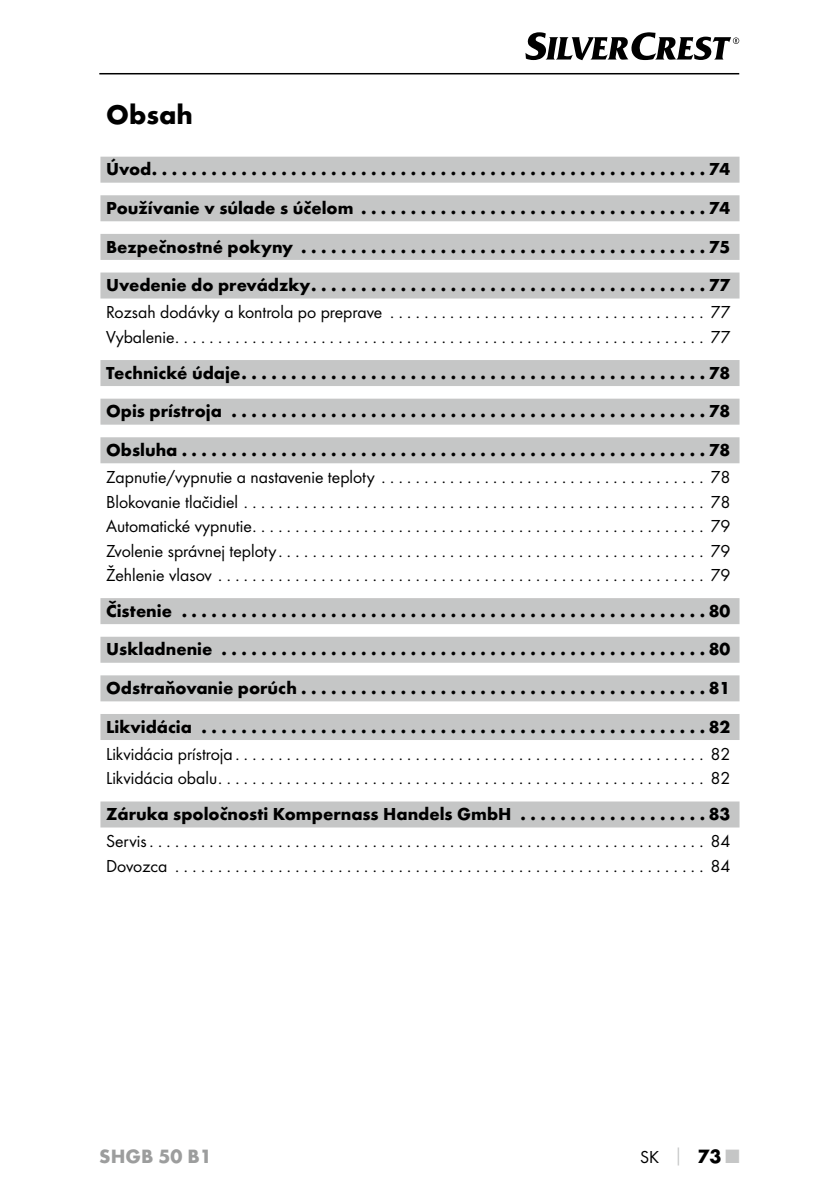
<style>
.page{position:relative;width:840px;height:1191px;background:#fff}
.page>*{position:absolute;margin:0;border:0;box-sizing:border-box;transform-origin:0 0}
.t1{font:700 28px "Futura";color:#000}
.t2{font:700 20px "Futura";color:#9c9d9d}
.t3{font:18px/24.4px "Futura Boo";color:#000}
.t4{font:700 18px/38.6px "Futura";color:#000;text-align:justify}
.s1{font-family:"Futura";font-weight:700;color:#c5c6c6}
.s2{font-family:"Futura";font-weight:700;font-size:20px}
.s3{font-family:"Futura";font-weight:700;font-size:20px;color:#c5c6c6}
</style>
<div class="page">
<hr style="left:99px;top:73px;width:639px;height:1px;background:#000">
<svg style="left:525px;top:32px;width:213px;height:28px"></svg>
<div style="left:100px;top:157px;width:639px;height:26px;background:#c5c6c6"></div>
<div style="left:100px;top:195px;width:639px;height:26px;background:#c5c6c6"></div>
<div style="left:100px;top:234px;width:639px;height:26px;background:#c5c6c6"></div>
<div style="left:100px;top:272px;width:639px;height:26px;background:#c5c6c6"></div>
<div style="left:100px;top:360px;width:639px;height:26px;background:#c5c6c6"></div>
<div style="left:100px;top:399px;width:639px;height:26px;background:#c5c6c6"></div>
<div style="left:100px;top:437px;width:639px;height:26px;background:#c5c6c6"></div>
<div style="left:100px;top:598px;width:639px;height:26px;background:#c5c6c6"></div>
<div style="left:100px;top:637px;width:639px;height:26px;background:#c5c6c6"></div>
<div style="left:100px;top:675px;width:639px;height:26px;background:#c5c6c6"></div>
<div style="left:100px;top:714px;width:639px;height:26px;background:#c5c6c6"></div>
<div style="left:100px;top:801px;width:639px;height:26px;background:#c5c6c6"></div>
<h1 class="t1" style="left:106px;top:97px;width:88px">Obsah</h1>
<p class="t4" style="left:106px;top:150px;width:625px">Úvod . . . . . . . . . . . . . . . . . . . . . . . . . . . . . . . . . . . . . . . . . . . . . . . . . . . . . . . 74<br>Používanie v súlade s účelom . . . . . . . . . . . . . . . . . . . . . . . . . . . . . . . . . . 74<br>Bezpečnostné pokyny . . . . . . . . . . . . . . . . . . . . . . . . . . . . . . . . . . . . . . . . 75<br>Uvedenie do prevádzky . . . . . . . . . . . . . . . . . . . . . . . . . . . . . . . . . . . . . . . 77</p>
<p class="t3" style="left:106px;top:300px;width:625px">Rozsah dodávky a kontrola po preprave . . . . . . . . . . . . . . . . . . . . . . . . . . . . . . . . . . . . . 77<br>Vybalenie . . . . . . . . . . . . . . . . . . . . . . . . . . . . . . . . . . . . . . . . . . . . . . . . . . . . . . . . . . . . . . 77</p>
<p class="t4" style="left:106px;top:353px;width:625px">Technické údaje . . . . . . . . . . . . . . . . . . . . . . . . . . . . . . . . . . . . . . . . . . . . . . 78<br>Opis prístroja . . . . . . . . . . . . . . . . . . . . . . . . . . . . . . . . . . . . . . . . . . . . . . . 78<br>Obsluha . . . . . . . . . . . . . . . . . . . . . . . . . . . . . . . . . . . . . . . . . . . . . . . . . . . . 78</p>
<p class="t3" style="left:106px;top:465px;width:625px;text-align:justify">Zapnutie/vypnutie a nastavenie teploty . . . . . . . . . . . . . . . . . . . . . . . . . . . . . . . . . . . . . . 78<br>Blokovanie tlačidiel . . . . . . . . . . . . . . . . . . . . . . . . . . . . . . . . . . . . . . . . . . . . . . . . . . . . . . 78<br>Automatické vypnutie . . . . . . . . . . . . . . . . . . . . . . . . . . . . . . . . . . . . . . . . . . . . . . . . . . . . . 79<br>Zvolenie správnej teploty . . . . . . . . . . . . . . . . . . . . . . . . . . . . . . . . . . . . . . . . . . . . . . . . . . 79<br>Žehlenie vlasov . . . . . . . . . . . . . . . . . . . . . . . . . . . . . . . . . . . . . . . . . . . . . . . . . . . . . . . . . 79</p>
<p class="t4" style="left:106px;top:591px;width:625px">Čistenie . . . . . . . . . . . . . . . . . . . . . . . . . . . . . . . . . . . . . . . . . . . . . . . . . . . . 80<br>Uskladnenie . . . . . . . . . . . . . . . . . . . . . . . . . . . . . . . . . . . . . . . . . . . . . . . . 80<br>Odstraňovanie porúch . . . . . . . . . . . . . . . . . . . . . . . . . . . . . . . . . . . . . . . . 81<br>Likvidácia . . . . . . . . . . . . . . . . . . . . . . . . . . . . . . . . . . . . . . . . . . . . . . . . . . 82</p>
<p class="t3" style="left:106px;top:741px;width:625px">Likvidácia prístroja . . . . . . . . . . . . . . . . . . . . . . . . . . . . . . . . . . . . . . . . . . . . . . . . . . . . . . . 82<br>Likvidácia obalu . . . . . . . . . . . . . . . . . . . . . . . . . . . . . . . . . . . . . . . . . . . . . . . . . . . . . . . . . 82</p>
<p class="t4" style="left:106px;top:794px;width:625px">Záruka spoločnosti Kompernass -Handels -GmbH . . . . . . . . . . . . . . . . . . 83</p>
<p class="t3" style="left:106px;top:829px;width:625px">Servis . . . . . . . . . . . . . . . . . . . . . . . . . . . . . . . . . . . . . . . . . . . . . . . . . . . . . . . . . . . . . . . . . 84<br>Dovozca . . . . . . . . . . . . . . . . . . . . . . . . . . . . . . . . . . . . . . . . . . . . . . . . . . . . . . . . . . . . . . 84</p>
<p class="t2" style="left:99px;top:1143px;width:114px">SHGB 50 B1</p>
<p class="t3" style="left:640px;top:1144px;width:100px">SK <span class="s1">│</span> <span class="s2">73</span> <span class="s3">■</span></p>
</div>
